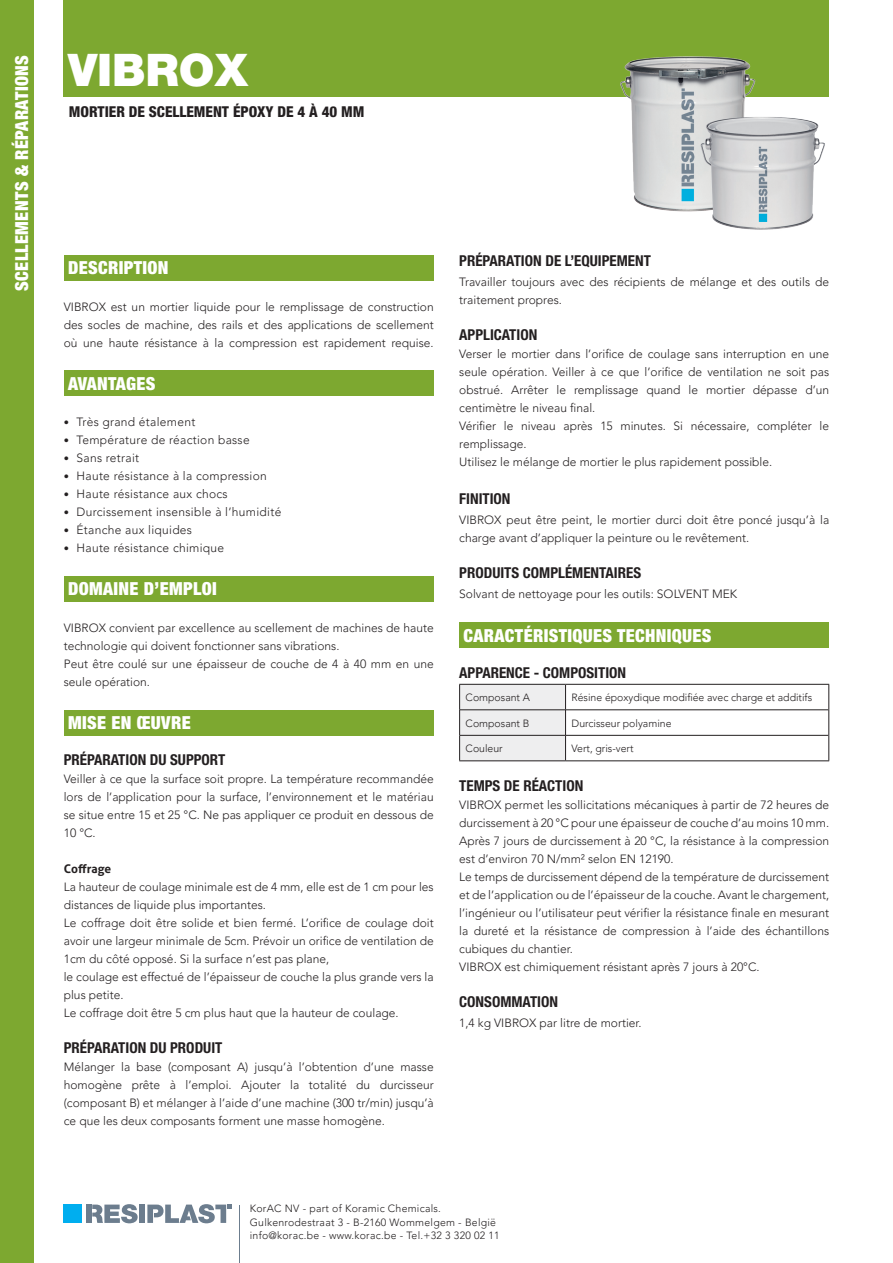
<style>
.page{position:relative;width:893px;height:1263px;background:#fff}
.page>*{position:absolute;margin:0;border:0;box-sizing:border-box;transform-origin:0 0}
.t1{font:900 45px "Helvetica Neue LT Std";color:#fff}
.t2{font:900 condensed 18px "Helvetica Neue LT Std";letter-spacing:.02em;color:#fff}
.BODY_TEXT{font:700 condensed 15px "Helvetica Neue LT Std";color:#231f20}
.TItle_niv_2{font:700 condensed 15px "Helvetica Neue LT Std";color:#231f20}
.t3{font:800 condensed 15px "Helvetica Neue LT Std";color:#231f20}
.Paragraph_Style_1{font:300 12px/18px "Avenir LT Pro";color:#231f20;text-align:justify}
.BODY_TEXT-2{font:300 12px/18px "Avenir LT Pro";color:#231f20}
.Paragraph_Style_1-2{font:300 12px "Avenir LT Pro";letter-spacing:.025em;color:#231f20}
.Eigenschappen_bullets{font:300 12px "Avenir LT Pro";color:#231f20}
.Paragraph_Style_1-3{font:700 12px "Aller";letter-spacing:-.01em;color:#231f20}
.t4{font:300 10.5px/13.5px "Avenir LT Pro";letter-spacing:.025em;color:#231f20}
.t5{font:300 10.5px "Avenir LT Pro";color:#231f20}
.s1{font-size:10.5px}
</style>
<div class="page">
<div style="left:0;top:0;width:34px;height:1263px;background:#7da830"></div>
<div style="left:139px;top:1204px;width:6px;height:19px;background:#6c7d8e"></div>
<div style="left:86px;top:1204px;width:5px;height:19px;background:#6c7d8e"></div>
<svg style="left:92px;top:1204px;width:46px;height:19px"></svg>
<svg style="left:147px;top:1204px;width:84px;height:19px"></svg>
<div style="left:64px;top:1204px;width:18px;height:19px;background:#00aeef"></div>
<hr style="left:240px;top:1205px;width:1px;height:58px;background:#6c7d8e">
<div style="left:64px;top:255px;width:370px;height:26px;background:#7da830"></div>
<div style="left:64px;top:371px;width:370px;height:25px;background:#7da830"></div>
<div style="left:64px;top:576px;width:370px;height:26px;background:#7da830"></div>
<div style="left:64px;top:710px;width:370px;height:25px;background:#7da830"></div>
<div style="left:459px;top:622px;width:370px;height:26px;background:#7da830"></div>
<hr style="left:566px;top:684px;width:263px;height:1px;background:#231f20">
<svg style="left:828px;top:685px;width:1px;height:75px"></svg>
<hr style="left:566px;top:760px;width:263px;height:1px;background:#231f20">
<hr style="left:566px;top:709px;width:262px;height:1px;background:#231f20">
<hr style="left:566px;top:735px;width:262px;height:1px;background:#231f20">
<svg style="left:459px;top:684px;width:107px;height:77px;background:#e1e1e2"></svg>
<div style="left:64px;top:0;width:765px;height:97px;background:#7da830"></div>
<img style="left:620px;top:56px;width:205px;height:174px">
<h2 class="t2" style="left:11px;top:291px;width:237px;rotate:-90deg">SCELLEMENTS &amp; RÉPARATIONS</h2>
<p class="t1" style="left:68px;top:43px;width:181px">VIBROX</p>
<p class="t3" style="left:69px;top:102px;width:297px">MORTIER DE SCELLEMENT ÉPOXY DE 4 À 40 MM</p>
<p class="t2" style="left:68px;top:257px;width:102px">DESCRIPTION</p>
<p class="BODY_TEXT-2" style="left:64px;top:298px;width:371px;text-align:justify">VIBROX est un mortier liquide pour le remplissage de construction des socles de machine, des rails et des applications de scellement où une haute résistance à la compression est rapidement requise.</p>
<p class="t2" style="left:68px;top:372px;width:89px">AVANTAGES</p>
<p class="Paragraph_Style_1-2" style="left:64px;top:415px;width:133px"><span class="s1">•</span> Très grand étalement</p>
<p class="Paragraph_Style_1-2" style="left:64px;top:433px;width:187px"><span class="s1">•</span> Température de réaction basse</p>
<p class="Paragraph_Style_1-2" style="left:64px;top:451px;width:77px"><span class="s1">•</span> Sans retrait</p>
<p class="Paragraph_Style_1-2" style="left:64px;top:469px;width:205px"><span class="s1">•</span> Haute résistance à la compression</p>
<p class="Paragraph_Style_1-2" style="left:64px;top:487px;width:165px"><span class="s1">•</span> Haute résistance aux chocs</p>
<p class="Paragraph_Style_1-2" style="left:64px;top:505px;width:219px"><span class="s1">•</span> Durcissement insensible à l’humidité</p>
<p class="Paragraph_Style_1-2" style="left:64px;top:523px;width:130px"><span class="s1">•</span> Étanche aux liquides</p>
<p class="Paragraph_Style_1-2" style="left:64px;top:541px;width:162px"><span class="s1">•</span> Haute résistance chimique</p>
<p class="t2" style="left:68px;top:578px;width:150px">DOMAINE D’EMPLOI</p>
<p class="Paragraph_Style_1" style="left:64px;top:619px;width:371px">VIBROX convient par excellence au scellement de machines de haute technologie qui doivent fonctionner sans vibrations.</p>
<p class="BODY_TEXT-2" style="left:64px;top:655px;width:371px">Peut être coulé sur une épaisseur de couche de 4 à 40 mm en une seule opération.</p>
<p class="t2" style="left:68px;top:711px;width:124px">MISE EN ŒUVRE</p>
<p class="BODY_TEXT" style="left:64px;top:751px;width:163px">PRÉPARATION DU SUPPORT</p>
<p class="Paragraph_Style_1" style="left:64px;top:770px;width:371px">Veiller à ce que la surface soit propre. La température recommandée lors de l’application pour la surface, l’environnement et le matériau se situe entre 15 et 25 °C. Ne pas appliquer ce produit en dessous de 10 °C.</p>
<p class="Paragraph_Style_1-3" style="left:64px;top:862px;width:49px">Coffrage</p>
<p class="Paragraph_Style_1" style="left:64px;top:878px;width:371px">La hauteur de coulage minimale est de 4 mm, elle est de 1 cm pour les distances de liquide plus importantes.</p>
<p class="Paragraph_Style_1" style="left:64px;top:914px;width:371px">Le coffrage doit être solide et bien fermé. L’orifice de coulage doit avoir une largeur minimale de 5cm. Prévoir un orifice de ventilation de 1cm du côté opposé. Si la surface n’est pas plane,</p>
<p class="Paragraph_Style_1" style="left:64px;top:968px;width:371px">le coulage est effectué de l’épaisseur de couche la plus grande vers la plus petite.</p>
<p class="Paragraph_Style_1" style="left:64px;top:1004px;width:336px">Le coffrage doit être 5 cm plus haut que la hauteur de coulage.</p>
<p class="BODY_TEXT" style="left:64px;top:1039px;width:160px">PRÉPARATION DU PRODUIT</p>
<p class="Paragraph_Style_1" style="left:64px;top:1058px;width:371px">Mélanger la base (composant A) jusqu’à l’obtention d’une masse homogène prête à l’emploi. Ajouter la totalité du durcisseur (composant B) et mélanger à l’aide d’une machine (300 tr/min) jusqu’à ce que les deux composants forment une masse homogène.</p>
<p class="TItle_niv_2" style="left:459px;top:251px;width:193px">PRÉPARATION DE L’EQUIPEMENT</p>
<p class="BODY_TEXT-2" style="left:459px;top:273px;width:371px">Travailler toujours avec des récipients de mélange et des outils de traitement propres.</p>
<p class="BODY_TEXT" style="left:459px;top:326px;width:80px">APPLICATION</p>
<p class="Paragraph_Style_1" style="left:459px;top:345px;width:371px">Verser le mortier dans l’orifice de coulage sans interruption en une seule opération. Veiller à ce que l’orifice de ventilation ne soit pas obstrué. Arrêter le remplissage quand le mortier dépasse d’un centimètre le niveau final.</p>
<p class="Paragraph_Style_1" style="left:459px;top:417px;width:371px">Vérifier le niveau après 15 minutes. Si nécessaire, compléter le remplissage.</p>
<p class="Paragraph_Style_1" style="left:459px;top:453px;width:314px">Utilisez le mélange de mortier le plus rapidement possible.</p>
<p class="TItle_niv_2" style="left:459px;top:490px;width:53px">FINITION</p>
<p class="Paragraph_Style_1" style="left:459px;top:511px;width:371px">VIBROX peut être peint, le mortier durci doit être poncé jusqu’à la charge avant d’appliquer la peinture ou le revêtement.</p>
<p class="TItle_niv_2" style="left:459px;top:564px;width:183px">PRODUITS COMPLÉMENTAIRES</p>
<p class="Eigenschappen_bullets" style="left:459px;top:587px;width:279px">Solvant de nettoyage pour les outils: SOLVENT MEK</p>
<p class="t2" style="left:463px;top:624px;width:250px">CARACTÉRISTIQUES TECHNIQUES</p>
<p class="BODY_TEXT" style="left:459px;top:663px;width:168px">APPARENCE - COMPOSITION</p>
<p class="t5" style="left:466px;top:691px;width:66px">Composant A</p>
<p class="t5" style="left:572px;top:691px;width:242px">Résine époxydique modifiée avec charge et additifs</p>
<p class="t5" style="left:466px;top:717px;width:65px">Composant B</p>
<p class="t5" style="left:572px;top:717px;width:101px">Durcisseur polyamine</p>
<p class="t5" style="left:466px;top:742px;width:39px">Couleur</p>
<p class="t5" style="left:572px;top:742px;width:64px">Vert, gris-vert</p>
<p class="BODY_TEXT" style="left:459px;top:777px;width:126px">TEMPS DE RÉACTION</p>
<p class="Paragraph_Style_1" style="left:459px;top:796px;width:371px">VIBROX permet les sollicitations mécaniques à partir de 72 heures de durcissement à 20 °C pour une épaisseur de couche d’au moins 10 mm.<br>Après 7 jours de durcissement à 20 °C, la résistance à la compression est d’environ 70 N/mm² selon EN 12190.</p>
<p class="Paragraph_Style_1" style="left:459px;top:868px;width:371px">Le temps de durcissement dépend de la température de durcissement et de l’application ou de l’épaisseur de la couche. Avant le chargement, l’ingénieur ou l’utilisateur peut vérifier la résistance finale en mesurant la dureté et la résistance de compression à l’aide des échantillons cubiques du chantier.</p>
<p class="Paragraph_Style_1" style="left:459px;top:958px;width:302px">VIBROX est chimiquement résistant après 7 jours à 20°C.</p>
<p class="TItle_niv_2" style="left:459px;top:993px;width:100px">CONSOMMATION</p>
<p class="Paragraph_Style_1" style="left:459px;top:1014px;width:184px">1,4 kg VIBROX par litre de mortier.</p>
<p class="t4" style="left:250px;top:1202px;width:251px">KorAC NV - part of Koramic Chemicals.<br>Gulkenrodestraat 3 - B-2160 Wommelgem - België info@korac.be - www.korac.be - Tel.+32 3 320 02 11</p>
</div>
